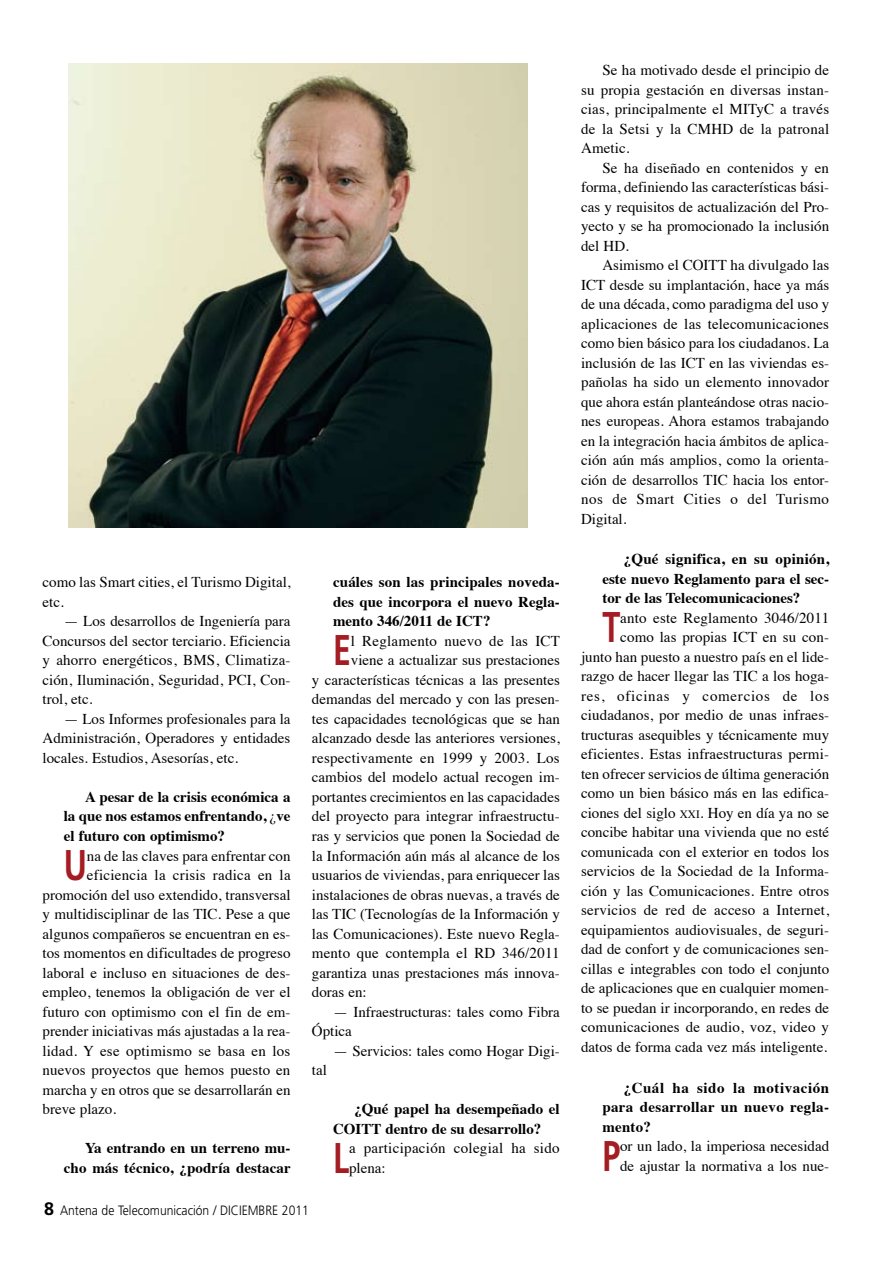
<style>
.page{position:relative;width:893px;height:1263px;background:#fff}
.page>*{position:absolute;margin:0;border:0;box-sizing:border-box;transform-origin:0 0}
.t1{font:700 42.9px "Frutiger";color:#a41d23;scale:.75 1}
.t2{font:15px/19.5px "Times";color:#000;text-align:justify}
.t3{font:700 15px/19.5px "Times";color:#000;text-align:justify}
.t4{font:15px/19.5px "Times";letter-spacing:.02em;color:#000}
.t5{font:300 13.5px "Frutiger";color:#000;scale:.9 1}
.s1{font-weight:400}
.s2{font-weight:700;font-size:18px}
.s3{font-size:11.25px}
</style>
<div class="page">
<img style="left:69px;top:64px;width:458px;height:464px">
<p class="t2" style="left:43px;top:571px;width:250px">como las Smart cities, el Turismo Digital, etc.</p>
<p class="t2" style="left:43px;top:610px;width:250px;text-indent:21px">— Los desarrollos de Ingeniería para Concursos del sector terciario. Eficiencia y ahorro energéticos, BMS, Climatiza&shy;ción, Iluminación, Seguridad, PCI, Con&shy;trol, etc.</p>
<p class="t2" style="left:43px;top:708px;width:250px;text-indent:21px">— Los Informes profesionales para la Administración, Operadores y entidades locales. Estudios, Asesorías, etc.</p>
<p class="t3" style="left:64px;top:785px;width:228px;text-indent:21px">A pesar de la crisis económica a la que nos estamos enfrentando, <span class="s1">¿</span>ve el futuro con optimismo?</p>
<h1 class="t1" style="left:64px;top:840px;width:33px">U</h1>
<p class="t2" style="left:87px;top:844px;width:205px">na de las claves para enfrentar con</p>
<p class="t2" style="left:87px;top:864px;width:205px">eficiencia la crisis radica en la</p>
<p class="t2" style="left:43px;top:883px;width:250px">promoción del uso extendido, transversal</p>
<p class="t2" style="left:43px;top:903px;width:250px">y multidisciplinar de las TIC. Pese a que</p>
<p class="t2" style="left:43px;top:922px;width:250px">algunos compañeros se encuentran en es-</p>
<p class="t2" style="left:43px;top:942px;width:250px">tos momentos en dificultades de progreso</p>
<p class="t2" style="left:43px;top:961px;width:250px">laboral e incluso en situaciones de des-</p>
<p class="t2" style="left:43px;top:981px;width:250px">empleo, tenemos la obligación de ver el</p>
<p class="t2" style="left:43px;top:1000px;width:250px">futuro con optimismo con el fin de em-</p>
<p class="t2" style="left:43px;top:1020px;width:250px">prender iniciativas más ajustadas a la rea-</p>
<p class="t2" style="left:43px;top:1039px;width:249px">lidad. Y ese optimismo se basa en los</p>
<p class="t2" style="left:43px;top:1059px;width:249px">nuevos proyectos que hemos puesto en</p>
<p class="t2" style="left:43px;top:1078px;width:250px">marcha y en otros que se desarrollarán en</p>
<p class="t2" style="left:43px;top:1098px;width:75px">breve plazo.</p>
<p class="t3" style="left:64px;top:1136px;width:229px;text-align:right">Ya entrando en un terreno mu&shy;cho más técnico, ¿podría destacar</p>
<p class="t3" style="left:333px;top:571px;width:228px">cuáles son las principales noveda&shy;des que incorpora el nuevo Regla&shy;mento 346/2011 de ICT?</p>
<h1 class="t1" style="left:333px;top:625px;width:25px">E</h1>
<p class="t2" style="left:351px;top:630px;width:211px">l Reglamento nuevo de las ICT</p>
<p class="t2" style="left:351px;top:649px;width:211px">viene a actualizar sus prestaciones</p>
<p class="t2" style="left:312px;top:669px;width:250px">y características técnicas a las presentes</p>
<p class="t2" style="left:312px;top:688px;width:250px">demandas del mercado y con las presen-</p>
<p class="t2" style="left:312px;top:708px;width:250px">tes capacidades tecnológicas que se han</p>
<p class="t2" style="left:312px;top:727px;width:250px">alcanzado desde las anteriores versiones,</p>
<p class="t2" style="left:312px;top:747px;width:249px">respectivamente en 1999 y 2003. Los</p>
<p class="t2" style="left:312px;top:766px;width:250px">cambios del modelo actual recogen im-</p>
<p class="t2" style="left:312px;top:786px;width:250px">portantes crecimientos en las capacidades</p>
<p class="t2" style="left:312px;top:805px;width:250px">del proyecto para integrar infraestructu-</p>
<p class="t2" style="left:312px;top:825px;width:250px">ras y servicios que ponen la Sociedad de</p>
<p class="t2" style="left:312px;top:844px;width:250px">la Información aún más al alcance de los</p>
<p class="t2" style="left:312px;top:864px;width:250px">usuarios de viviendas, para enriquecer las</p>
<p class="t2" style="left:312px;top:883px;width:250px">instalaciones de obras nuevas, a través de</p>
<p class="t2" style="left:312px;top:903px;width:250px">las TIC (Tecnologías de la Información y</p>
<p class="t2" style="left:312px;top:922px;width:250px">las Comunicaciones). Este nuevo Regla-</p>
<p class="t2" style="left:312px;top:942px;width:249px">mento que contempla el RD 346/2011</p>
<p class="t2" style="left:312px;top:961px;width:250px">garantiza unas prestaciones más innova-</p>
<p class="t2" style="left:312px;top:981px;width:56px">doras en:</p>
<p class="t2" style="left:312px;top:1000px;width:250px;text-indent:21px">— Infraestructuras: tales como Fibra<br>Óptica</p>
<p class="t2" style="left:333px;top:1039px;width:228px">— Servicios: tales como Hogar Digi-</p>
<p class="t2" style="left:312px;top:1059px;width:16px">tal</p>
<p class="t3" style="left:333px;top:1097px;width:228px;text-indent:21px">¿Qué papel ha desempeñado el<br>COITT dentro de su desarrollo?</p>
<h1 class="t1" style="left:333px;top:1132px;width:23px">L</h1>
<p class="t4" style="left:349px;top:1137px;width:212px">a participación colegial ha sido plena:</p>
<p class="t5" style="left:44px;top:1202px;width:296px"><span class="s2">8</span> Antena de Telecomunicación / DICIEMBRE 2011</p>
<p class="t2" style="left:581px;top:59px;width:250px;text-indent:21px">Se ha motivado desde el principio de su propia gestación en diversas instan&shy;cias, principalmente el MITyC a través de la Setsi y la CMHD de la patronal Ametic.</p>
<p class="t2" style="left:581px;top:156px;width:250px;text-indent:21px">Se ha diseñado en contenidos y en forma, definiendo las características bási&shy;cas y requisitos de actualización del Pro&shy;yecto y se ha promocionado la inclusión del HD.</p>
<p class="t2" style="left:581px;top:254px;width:250px;text-indent:21px">Asimismo el COITT ha divulgado las ICT desde su implantación, hace ya más de una década, como paradigma del uso y aplicaciones de las telecomunicaciones como bien básico para los ciudadanos. La inclusión de las ICT en las viviendas es&shy;pañolas ha sido un elemento innovador que ahora están planteándose otras nacio&shy;nes europeas. Ahora estamos trabajando en la integración hacia ámbitos de aplica&shy;ción aún más amplios, como la orienta&shy;ción de desarrollos TIC hacia los entor&shy;nos de Smart Cities o del Turismo Digital.</p>
<p class="t3" style="left:602px;top:548px;width:228px;text-indent:21px">¿Qué significa, en su opinión, este nuevo Reglamento para el sec&shy;tor de las Telecomunicaciones?</p>
<h1 class="t1" style="left:602px;top:602px;width:25px">T</h1>
<p class="t2" style="left:581px;top:607px;width:250px;text-align:right">anto este Reglamento 3046/2011<br>como las propias ICT en su con-<br>junto han puesto a nuestro país en el lide&shy;razgo de hacer llegar las TIC a los hoga&shy;res, oficinas y comercios de los ciudadanos, por medio de unas infraes&shy;tructuras asequibles y técnicamente muy eficientes. Estas infraestructuras permi&shy;ten ofrecer servicios de última generación como un bien básico más en las edifica&shy;ciones del siglo <span class="s3">xxi</span>. Hoy en día ya no se concibe habitar una vivienda que no esté comunicada con el exterior en todos los servicios de la Sociedad de la Informa&shy;ción y las Comunicaciones. Entre otros servicios de red de acceso a Internet, equipamientos audiovisuales, de seguri&shy;dad de confort y de comunicaciones sen&shy;cillas e integrables con todo el conjunto de aplicaciones que en cualquier momen&shy;to se puedan ir incorporando, en redes de comunicaciones de audio, voz, video y datos de forma cada vez más inteligente.</p>
<p class="t3" style="left:602px;top:1076px;width:228px;text-indent:21px">¿Cuál ha sido la motivación para desarrollar un nuevo regla&shy;mento?</p>
<h1 class="t1" style="left:602px;top:1130px;width:25px">P</h1>
<p class="t2" style="left:620px;top:1135px;width:211px">or un lado, la imperiosa necesidad de ajustar la normativa a los nue-</p>
</div>
